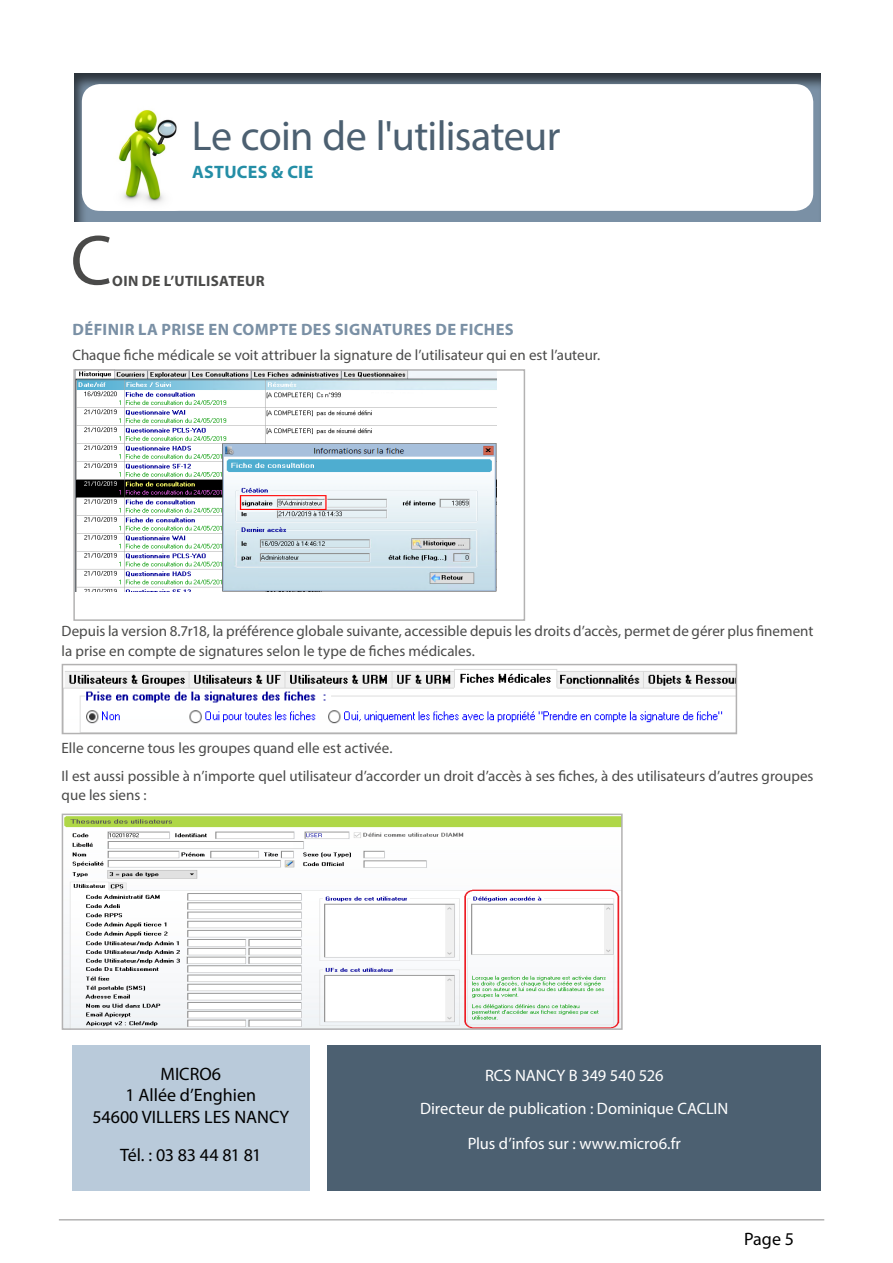
<style>
.page{position:relative;width:893px;height:1263px;background:#fff}
.page>*{position:absolute;margin:0;border:0;box-sizing:border-box;transform-origin:0 0}
.t1{font:71.4px "Myriad Pro";color:#4a4a49}
.t2{font:42px "Myriad Pro";letter-spacing:-.015em;color:#4c6071}
.t3{font:18px/21.6px "Myriad Pro";color:#000;text-align:center}
.t4{font:18px "Myriad Pro";letter-spacing:-.025em;color:#000}
.t5{font:700 18px "Myriad Pro";letter-spacing:.015em;color:#248ea6}
.t6{font:16.5px/33px "Myriad Pro";letter-spacing:-.005em;color:#fff;text-align:center}
.t7{font:700 16.5px "Myriad Pro";letter-spacing:.025em;color:#7a90a5}
.t8{font:15px/19.5px "Myriad Pro";color:#4a4a49}
.t9{font:700 15px "Myriad Pro";letter-spacing:.025em;color:#4a4a49}
</style>
<div class="page">
<hr style="left:59px;top:1219px;width:765px;height:1px;background:#b3b2b2">
<div style="left:328px;top:1045px;width:493px;height:146px;background:#4c6071"></div>
<div style="left:72px;top:1045px;width:238px;height:146px;background:#b9cada"></div>
<div style="left:61px;top:62px;width:772px;height:160px;background:#000;opacity:.65"></div>
<div style="left:82px;top:84px;width:731px;height:127px;background:#fff;border-radius:18px"></div>
<img style="left:90px;top:86px;width:102px;height:125px">
<img style="left:65px;top:669px;width:669px;height:62px">
<div style="left:62px;top:664px;width:675px;height:70px;border:2px solid #b3b2b2"></div>
<img style="left:76px;top:372px;width:421px;height:219px">
<div style="left:73px;top:369px;width:452px;height:252px;border:2px solid #b3b2b2"></div>
<img style="left:65px;top:817px;width:555px;height:210px">
<div style="left:62px;top:814px;width:561px;height:216px;border:2px solid #b3b2b2"></div>
<h2 class="t2" style="left:192px;top:110px;width:370px">Le coin de l'utilisateur</h2>
<p class="t5" style="left:192px;top:160px;width:123px">ASTUCES &amp; CIE</p>
<h1 class="t1" style="left:71px;top:216px;width:43px">C</h1>
<p class="t9" style="left:112px;top:271px;width:154px">OIN DE L’UTILISATEUR</p>
<p class="t7" style="left:73px;top:319px;width:443px">DÉFINIR LA PRISE EN COMPTE DES SIGNATURES DE FICHES</p>
<p class="t8" style="left:72px;top:345px;width:529px">Chaque fiche médicale se voit attribuer la signature de l’utilisateur qui en est l’auteur.</p>
<p class="t8" style="left:62px;top:621px;width:753px">Depuis la version 8.7r18, la préférence globale suivante, accessible depuis les droits d’accès, permet de gérer plus finement la prise en compte de signatures selon le type de fiches médicales.</p>
<p class="t8" style="left:62px;top:733px;width:753px;line-height:28px">Elle concerne tous les groupes quand elle est activée.<br>Il est aussi possible à n’importe quel utilisateur d’accorder un droit d’accès à ses fiches, à des utilisateurs d’autres groupes</p>
<p class="t8" style="left:62px;top:785px;width:86px">que les siens :</p>
<p class="t3" style="left:92px;top:1062px;width:198px">MICRO6<br>1 Allée d’Enghien<br>54600 VILLERS LES NANCY</p>
<p class="t4" style="left:120px;top:1144px;width:143px">Tél. : 03 83 44 81 81</p>
<p class="t6" style="left:420px;top:1059px;width:310px">RCS NANCY B 349 540 526<br>Directeur de publication : Dominique CACLIN</p>
<p class="t6" style="left:468px;top:1126px;width:215px">Plus d’infos sur : www.micro6.fr</p>
<p class="t3" style="left:744px;top:1227px;width:51px">Page 5</p>
</div>
